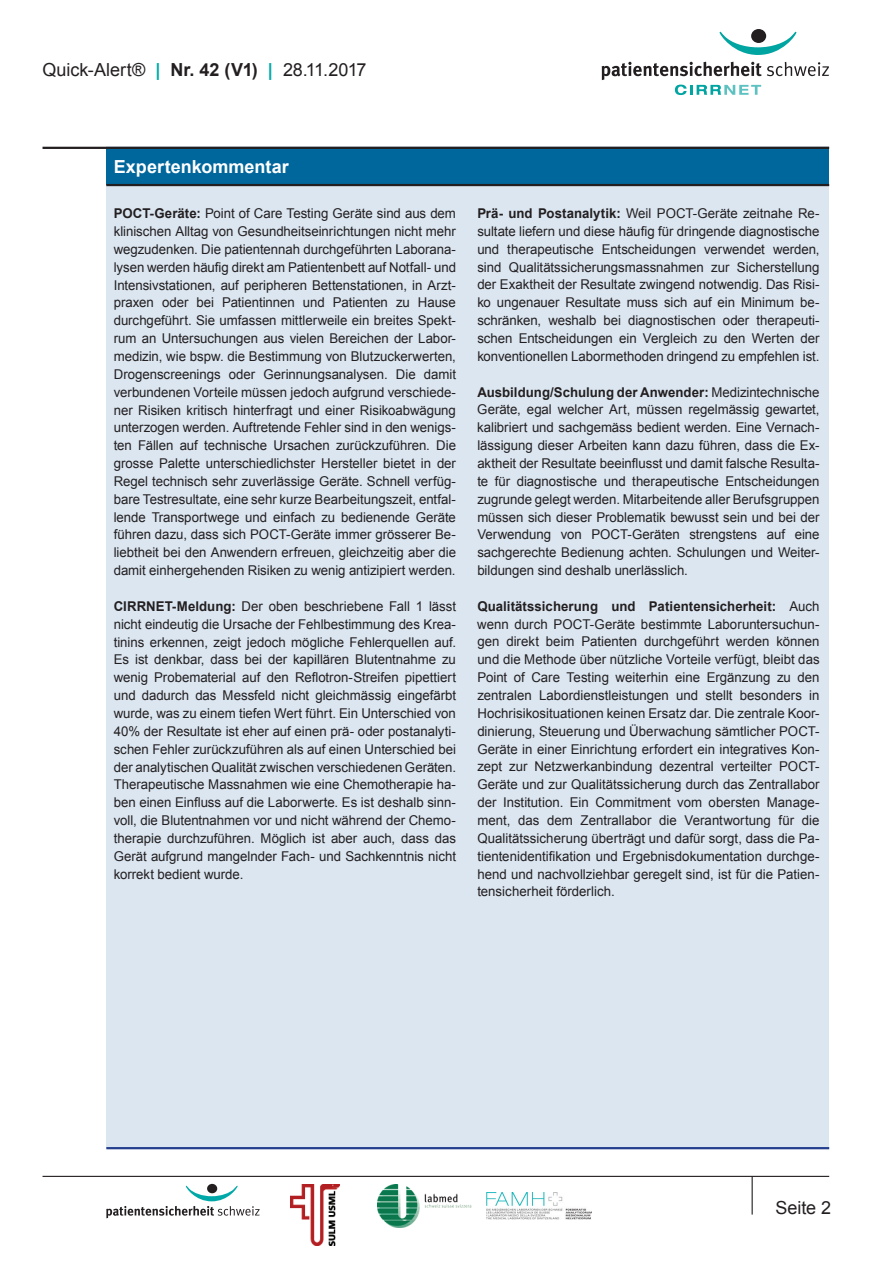
<style>
.page{position:relative;width:893px;height:1263px;background:#fff}
.page>*{position:absolute;margin:0;border:0;box-sizing:border-box;transform-origin:0 0}
.t1{font:18px "Arial";letter-spacing:-.005em;color:#231f20}
.t2{font:700 18px "Arial";letter-spacing:.005em;color:#fff}
.t3{font:13.5px/17.9px "Arial";letter-spacing:-.005em;color:#231f20;text-align:justify}
.s1{font-weight:700;color:#00a9a7}
.s2{font-weight:700}
</style>
<div class="page">
<div style="left:106px;top:147px;width:723px;height:1001px;background:#dbe6f1"></div>
<div style="left:106px;top:148px;width:723px;height:37px;background:#00679d"></div>
<hr style="left:106px;top:184px;width:723px;height:2px;background:#231f20">
<hr style="left:43px;top:147px;width:786px;height:2px;background:#231f20">
<hr style="left:43px;top:1176px;width:786px;height:1px;background:#231f20">
<hr style="left:752px;top:1176px;width:1px;height:38px;background:#231f20">
<svg style="left:767px;top:62px;width:62px;height:14px"></svg>
<svg style="left:602px;top:62px;width:159px;height:33px"></svg>
<svg style="left:720px;top:32px;width:76px;height:23px"></svg>
<div style="left:751px;top:29px;width:15px;height:14px;background:#231f20;border-radius:50%"></div>
<hr style="left:106px;top:1147px;width:723px;height:2px;background:#253f8e">
<svg style="left:106px;top:1186px;width:154px;height:32px"></svg>
<div style="left:207px;top:1184px;width:10px;height:9px;background:#231f20;border-radius:50%"></div>
<img style="left:377px;top:1185px;width:95px;height:42px">
<img style="left:291px;top:1185px;width:49px;height:60px">
<img style="left:487px;top:1192px;width:105px;height:28px">
<h1 class="t1" style="left:43px;top:58px;width:326px">Quick-Alert® <span class="s1">|</span> <span class="s2">Nr. 42 (V1)</span> <span class="s1">|</span> 28.11.2017</h1>
<h1 class="t2" style="left:114px;top:155px;width:177px">Expertenkommentar</h1>
<p class="t3" style="left:114px;top:205px;width:344px"><span class="s2">POCT-Geräte:</span> Point of Care Testing Geräte sind aus dem klinischen Alltag von Gesundheitseinrichtungen nicht mehr wegzudenken. Die patientennah durchgeführten Laborana&shy;lysen werden häufig direkt am Patientenbett auf Notfall- und Intensivstationen, auf peripheren Bettenstationen, in Arzt&shy;praxen oder bei Patientinnen und Patienten zu Hause durchgeführt. Sie umfassen mittlerweile ein breites Spekt&shy;rum an Untersuchungen aus vielen Bereichen der Labor&shy;medizin, wie bspw. die Bestimmung von Blutzuckerwerten, Drogenscreenings oder Gerinnungsanalysen. Die damit verbundenen Vorteile müssen jedoch aufgrund verschiede&shy;ner Risiken kritisch hinterfragt und einer Risikoabwägung unterzogen werden. Auftretende Fehler sind in den wenigs&shy;ten Fällen auf technische Ursachen zurückzuführen. Die grosse Palette unterschiedlichster Hersteller bietet in der Regel technisch sehr zuverlässige Geräte. Schnell verfüg&shy;bare Testresultate, eine sehr kurze Bearbeitungszeit, entfal&shy;lende Transportwege und einfach zu bedienende Geräte führen dazu, dass sich POCT-Geräte immer grösserer Be&shy;liebtheit bei den Anwendern erfreuen, gleichzeitig aber die damit einhergehenden Risiken zu wenig antizipiert werden.</p>
<p class="t3" style="left:114px;top:597px;width:344px"><span class="s2">CIRRNET-Meldung:</span> Der oben beschriebene Fall 1 lässt nicht eindeutig die Ursache der Fehlbestimmung des Krea&shy;tinins erkennen, zeigt jedoch mögliche Fehlerquellen auf.<br>Es ist denkbar, dass bei der kapillären Blutentnahme zu wenig Probematerial auf den Reflotron-Streifen pipettiert und dadurch das Messfeld nicht gleichmässig eingefärbt wurde, was zu einem tiefen Wert führt. Ein Unterschied von 40% der Resultate ist eher auf einen prä- oder postanalyti&shy;schen Fehler zurückzuführen als auf einen Unterschied bei der analytischen Qualität zwischen verschiedenen Geräten.<br>Therapeutische Massnahmen wie eine Chemotherapie ha&shy;ben einen Einfluss auf die Laborwerte. Es ist deshalb sinn&shy;voll, die Blutentnahmen vor und nicht während der Chemo&shy;therapie durchzuführen. Möglich ist aber auch, dass das Gerät aufgrund mangelnder Fach- und Sachkenntnis nicht korrekt bedient wurde.</p>
<p class="t3" style="left:477px;top:205px;width:344px"><span class="s2">Prä- und Postanalytik:</span> Weil POCT-Geräte zeitnahe Re&shy;sultate liefern und diese häufig für dringende diagnostische und therapeutische Entscheidungen verwendet werden, sind Qualitätssicherungsmassnahmen zur Sicherstellung der Exaktheit der Resultate zwingend notwendig. Das Risi&shy;ko ungenauer Resultate muss sich auf ein Minimum be&shy;schränken, weshalb bei diagnostischen oder therapeuti&shy;schen Entscheidungen ein Vergleich zu den Werten der konventionellen Labormethoden dringend zu empfehlen ist.</p>
<p class="t3" style="left:477px;top:383px;width:344px"><span class="s2">Ausbildung/Schulung der Anwender:</span> Medizintechnische Geräte, egal welcher Art, müssen regelmässig gewartet, kalibriert und sachgemäss bedient werden. Eine Vernach&shy;lässigung dieser Arbeiten kann dazu führen, dass die Ex&shy;aktheit der Resultate beeinflusst und damit falsche Resulta&shy;te für diagnostische und therapeutische Entscheidungen zugrunde gelegt werden. Mitarbeitende aller Berufsgruppen müssen sich dieser Problematik bewusst sein und bei der Verwendung von POCT-Geräten strengstens auf eine sachgerechte Bedienung achten. Schulungen und Weiter&shy;bildungen sind deshalb unerlässlich.</p>
<p class="t3" style="left:477px;top:597px;width:344px"><span class="s2">Qualitätssicherung und Patientensicherheit:</span> Auch wenn durch POCT-Geräte bestimmte Laboruntersuchun&shy;gen direkt beim Patienten durchgeführt werden können und die Methode über nützliche Vorteile verfügt, bleibt das Point of Care Testing weiterhin eine Ergänzung zu den zentralen Labordienstleistungen und stellt besonders in Hochrisikosituationen keinen Ersatz dar. Die zentrale Koor&shy;dinierung, Steuerung und Überwachung sämtlicher POCT-Geräte in einer Einrichtung erfordert ein integratives Kon&shy;zept zur Netzwerkanbindung dezentral verteilter POCT-Geräte und zur Qualitätssicherung durch das Zentrallabor der Institution. Ein Commitment vom obersten Manage&shy;ment, das dem Zentrallabor die Verantwortung für die Qualitätssicherung überträgt und dafür sorgt, dass die Pa&shy;tientenidentifikation und Ergebnisdokumentation durchge&shy;hend und nachvollziehbar geregelt sind, ist für die Patien&shy;tensicherheit förderlich.</p>
<h1 class="t1" style="left:776px;top:1196px;width:57px">Seite 2</h1>
</div>
